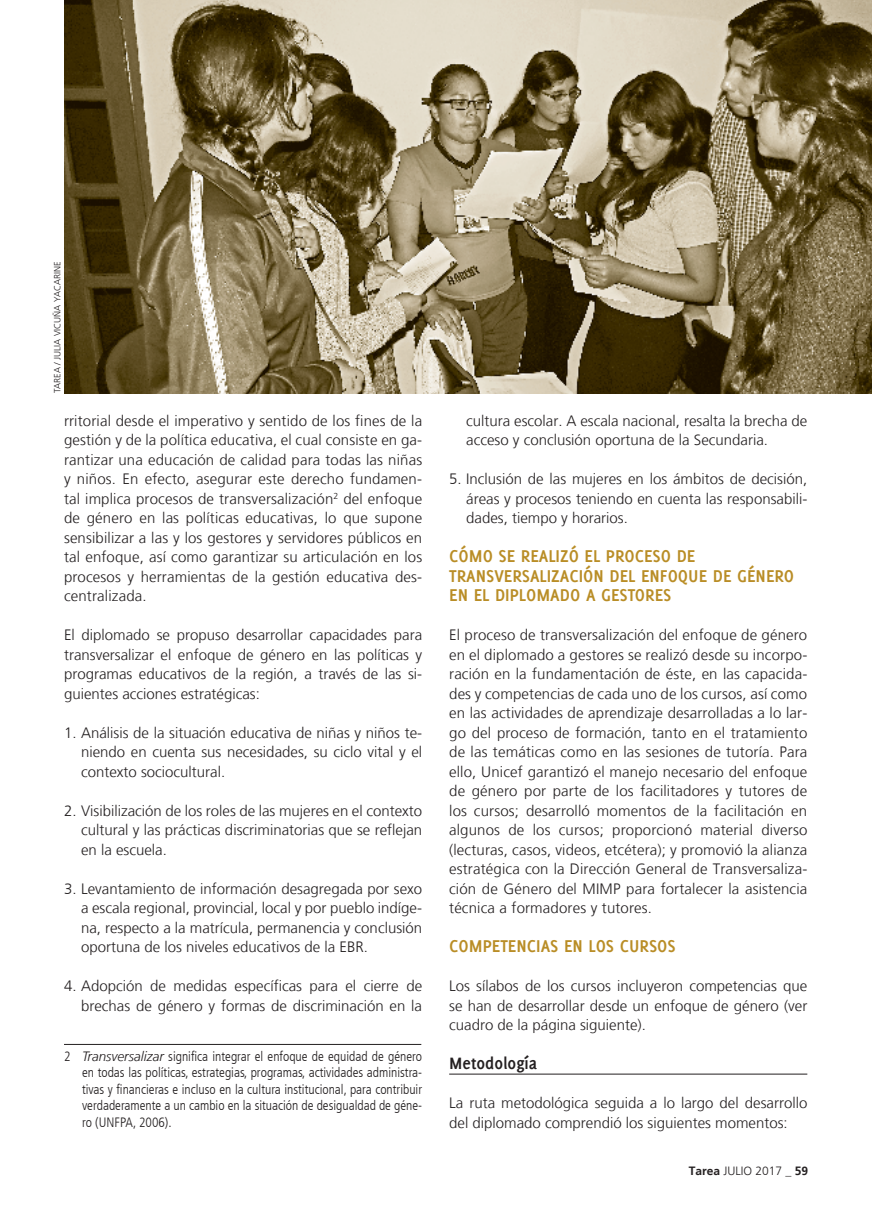
<style>
.page{position:relative;width:872px;height:1212px;background:#fff}
.page>*{position:absolute;margin:0;border:0;box-sizing:border-box;transform-origin:0 0}
._1er_Subtitulo{font:700 18.75px/19.5px "Delicious";color:#b98d26}
._3er_Subtitulo{font:700 18px "Delicious";color:#231f20}
.texto{font:300 15px/19.5px "Frutiger LT";color:#231f20;text-align:justify}
.texto-bullets{font:300 15px/19.5px "Frutiger LT";color:#231f20;text-align:justify}
.Pie_de_notas{font:300 condensed 13.5px/16.5px "Frutiger LT";color:#231f20;text-align:justify}
.t1{font:300 12px "Frutiger LT";color:#231f20}
.Titulo_de_articulo{font:300 9px "Frutiger LT";color:#231f20}
.s1{font-style:italic;font-stretch:normal}
.s2{font-family:"Frutiger";font-weight:700}
</style>
<div class="page">
<hr style="left:64px;top:1044px;width:357px;height:1px;background:#231f20">
<hr style="left:449px;top:1074px;width:358px;height:1px;background:#231f20">
<img style="left:64px;top:0;width:808px;height:393px">
<p class="Titulo_de_articulo" style="left:52px;top:393px;width:134px;rotate:-90deg">TAREA / JULIA VICUÑA YACARINE</p>
<p class="texto" style="left:64px;top:411px;width:360px">rritorial desde el imperativo y sentido de los fines de la gestión y de la política educativa, el cual consiste en ga&shy;rantizar una educación de calidad para todas las niñas y niños. En efecto, asegurar este derecho fundamen&shy;tal implica procesos de transversalización<sup>2</sup> del enfoque de género en las políticas educativas, lo que supone sensibilizar a las y los gestores y servidores públicos en tal enfoque, así como garantizar su articulación en los procesos y herramientas de la gestión educativa des&shy;centralizada.</p>
<p class="texto" style="left:64px;top:626px;width:360px">El diplomado se propuso desarrollar capacidades para transversalizar el enfoque de género en las políticas y programas educativos de la región, a través de las si&shy;guientes acciones estratégicas:</p>
<p class="texto-bullets" style="left:81px;top:723px;width:343px;text-indent:-17px">1. Análisis de la situación educativa de niñas y niños te&shy;niendo en cuenta sus necesidades, su ciclo vital y el contexto sociocultural.</p>
<p class="texto-bullets" style="left:81px;top:801px;width:343px;text-indent:-17px">2. Visibilización de los roles de las mujeres en el contexto cultural y las prácticas discriminatorias que se reflejan en la escuela.</p>
<p class="texto-bullets" style="left:81px;top:879px;width:343px;text-indent:-17px">3. Levantamiento de información desagregada por sexo a escala regional, provincial, local y por pueblo indíge&shy;na, respecto a la matrícula, permanencia y conclusión oportuna de los niveles educativos de la EBR.</p>
<p class="texto-bullets" style="left:64px;top:977px;width:360px;text-align:right">4. Adopción de medidas específicas para el cierre de brechas de género y formas de discriminación en la</p>
<p class="Pie_de_notas" style="left:82px;top:1048px;width:342px;text-indent:-18px">2 <span class="s1">Transversalizar</span> significa integrar el enfoque de equidad de género en todas las políticas, estrategias, programas, actividades administra&shy;tivas y financieras e incluso en la cultura institucional, para contribuir verdaderamente a un cambio en la situación de desigualdad de géne&shy;ro (UNFPA, 2006).</p>
<p class="texto" style="left:466px;top:411px;width:343px">cultura escolar. A escala nacional, resalta la brecha de acceso y conclusión oportuna de la Secundaria.</p>
<p class="texto-bullets" style="left:466px;top:470px;width:343px;text-indent:-17px">5. Inclusión de las mujeres en los ámbitos de decisión, áreas y procesos teniendo en cuenta las responsabili&shy;dades, tiempo y horarios.</p>
<p class="_1er_Subtitulo" style="left:449px;top:546px;width:346px">CÓMO SE REALIZÓ EL PROCESO DE<br>TRANSVERSALIZACIÓN DEL ENFOQUE DE GÉNERO<br>EN EL DIPLOMADO A GESTORES</p>
<p class="texto" style="left:449px;top:626px;width:360px">El proceso de transversalización del enfoque de género en el diplomado a gestores se realizó desde su incorpo&shy;ración en la fundamentación de éste, en las capacida&shy;des y competencias de cada uno de los cursos, así como en las actividades de aprendizaje desarrolladas a lo lar&shy;go del proceso de formación, tanto en el tratamiento de las temáticas como en las sesiones de tutoría. Para ello, Unicef garantizó el manejo necesario del enfoque de género por parte de los facilitadores y tutores de los cursos; desarrolló momentos de la facilitación en algunos de los cursos; proporcionó material diverso (lecturas, casos, videos, etcétera); y promovió la alianza estratégica con la Dirección General de Transversaliza&shy;ción de Género del MIMP para fortalecer la asistencia técnica a formadores y tutores.</p>
<p class="_1er_Subtitulo" style="left:449px;top:936px;width:228px">COMPETENCIAS EN LOS CURSOS</p>
<p class="texto" style="left:449px;top:977px;width:360px">Los sílabos de los cursos incluyeron competencias que se han de desarrollar desde un enfoque de género (ver cuadro de la página siguiente).</p>
<p class="_3er_Subtitulo" style="left:449px;top:1053px;width:90px">Metodología</p>
<p class="texto" style="left:449px;top:1094px;width:360px">La ruta metodológica seguida a lo largo del desarrollo del diplomado comprendió los siguientes momentos:</p>
<p class="t1" style="left:688px;top:1164px;width:121px"><span class="s2">Tarea</span> JULIO 2017 _ <span class="s2">59</span></p>
</div>
